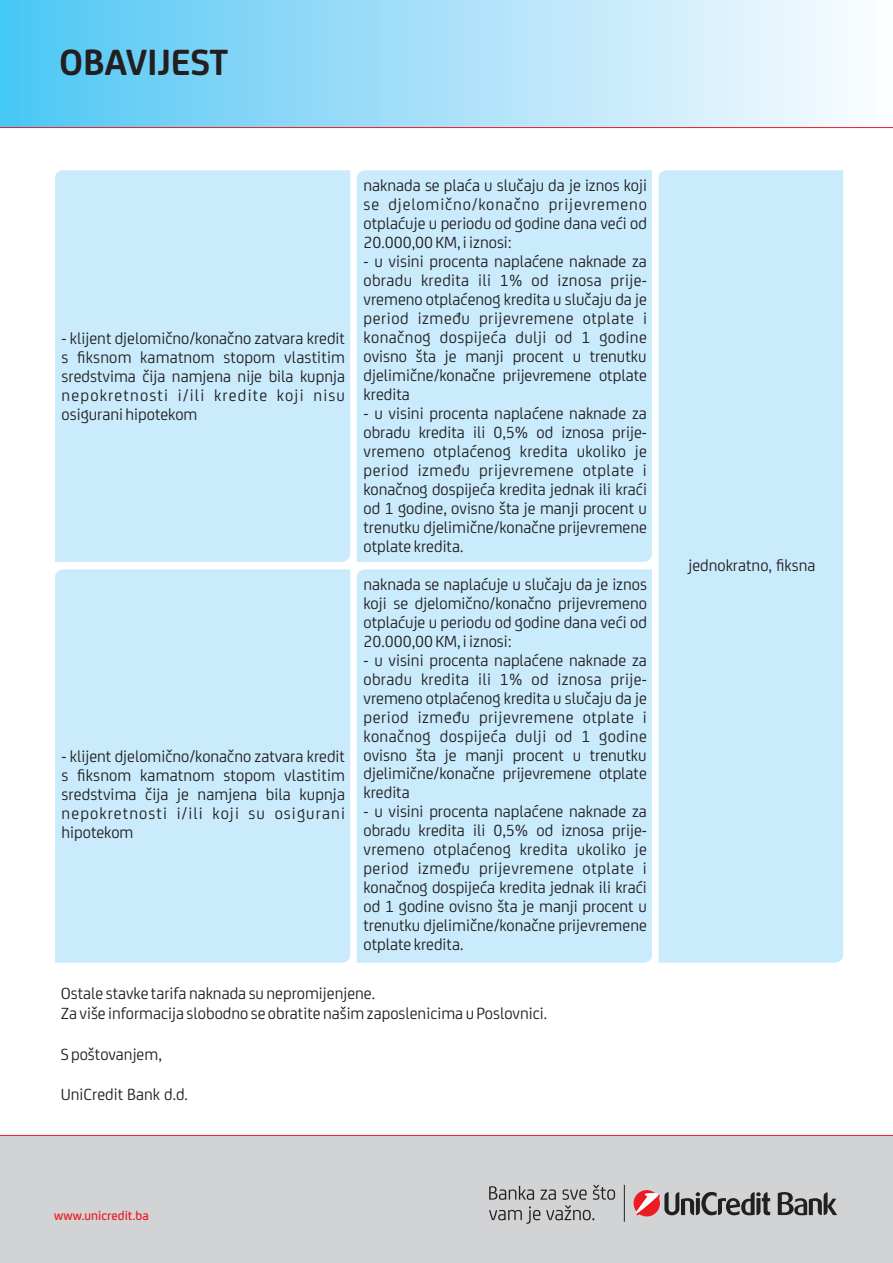
<style>
.page{position:relative;width:893px;height:1263px;background:#fff}
.page>*{position:absolute;margin:0;border:0;box-sizing:border-box;transform-origin:0 0}
.t1{font:700 39px "Uni Credit";color:#231f20}
.t2{font:17.25px/18.9px "Uni Credit";color:#231f20;text-align:justify}
.t3{font:500 13.5px "FS Joey";color:#ed1c24}
</style>
<div class="page">
<div style="left:55px;top:170px;width:788px;height:793px;background:#c9ebfc"></div>
<div style="left:55px;top:170px;width:295px;height:392px;background:#c9ebfc"></div>
<div style="left:357px;top:170px;width:295px;height:392px;background:#c9ebfc"></div>
<div style="left:0;top:0;width:893px;height:128px;background:linear-gradient(to right,#50c6f4,#fffcff)"></div>
<hr style="left:0;top:127px;width:893px;height:1px;background:#ed1c24">
<div style="left:0;top:1135px;width:893px;height:128px;background:#d1d3d4"></div>
<svg style="left:634px;top:1190px;width:136px;height:26px"></svg>
<svg style="left:778px;top:1192px;width:59px;height:23px"></svg>
<svg style="left:489px;top:1185px;width:126px;height:39px"></svg>
<hr style="left:624px;top:1185px;width:1px;height:37px;background:#231f20">
<hr style="left:0;top:1135px;width:893px;height:1px;background:#ed1c24">
<h1 class="t1" style="left:59px;top:46px;width:171px">OBAVIJEST</h1>
<p class="t2" style="left:62px;top:330px;width:285px">- klijent djelomično/konačno zatvara kredit s fiksnom kamatnom stopom vlastitim sredstvima čija namjena nije bila kupnja nepokretnosti i/ili kredite koji nisu osigurani hipotekom</p>
<p class="t2" style="left:62px;top:748px;width:285px">- klijent djelomično/konačno zatvara kredit s fiksnom kamatnom stopom vlastitim sredstvima čija je namjena bila kupnja nepokretnosti i/ili koji su osigurani hipotekom</p>
<p class="t2" style="left:364px;top:177px;width:285px">naknada se plaća u slučaju da je iznos koji se djelomično/konačno prijevremeno otplaćuje u periodu od godine dana veći od 20.000,00 KM, i iznosi:</p>
<p class="t2" style="left:364px;top:253px;width:285px">- u visini procenta naplaćene naknade za obradu kredita ili 1% od iznosa prije&shy;vremeno otplaćenog kredita u slučaju da je period između prijevremene otplate i konačnog dospijeća dulji od 1 godine ovisno šta je manji procent u trenutku djelimične/konačne prijevremene otplate kredita</p>
<p class="t2" style="left:363px;top:405px;width:285px">- u visini procenta naplaćene naknade za obradu kredita ili 0,5% od iznosa prije&shy;vremeno otplaćenog kredita ukoliko je period između prijevremene otplate i konačnog dospijeća kredita jednak ili kraći od 1 godine, ovisno šta je manji procent u trenutku djelimične/konačne prijevremene otplate kredita.</p>
<p class="t2" style="left:363px;top:576px;width:285px">naknada se naplaćuje u slučaju da je iznos koji se djelomično/konačno prijevremeno otplaćuje u periodu od godine dana veći od 20.000,00 KM, i iznosi:</p>
<p class="t2" style="left:363px;top:652px;width:285px">- u visini procenta naplaćene naknade za obradu kredita ili 1% od iznosa prije&shy;vremeno otplaćenog kredita u slučaju da je period između prijevremene otplate i konačnog dospijeća dulji od 1 godine ovisno šta je manji procent u trenutku djelimične/konačne prijevremene otplate kredita</p>
<p class="t2" style="left:363px;top:804px;width:285px">- u visini procenta naplaćene naknade za obradu kredita ili 0,5% od iznosa prije&shy;vremeno otplaćenog kredita ukoliko je period između prijevremene otplate i konačnog dospijeća kredita jednak ili kraći od 1 godine ovisno šta je manji procent u trenutku djelimične/konačne prijevremene otplate kredita.</p>
<p class="t2" style="left:61px;top:985px;width:488px;line-height:20.2px">Ostale stavke tarifa naknada su nepromijenjene.<br>Za više informacija slobodno se obratite našim zaposlenicima u Poslovnici.</p>
<p class="t2" style="left:61px;top:1046px;width:103px">S poštovanjem,</p>
<p class="t2" style="left:61px;top:1087px;width:129px">UniCredit Bank d.d.</p>
<p class="t2" style="left:688px;top:557px;width:128px">jednokratno, fiksna</p>
<p class="t3" style="left:54px;top:1210px;width:96px">www.unicredit.ba</p>
</div>
